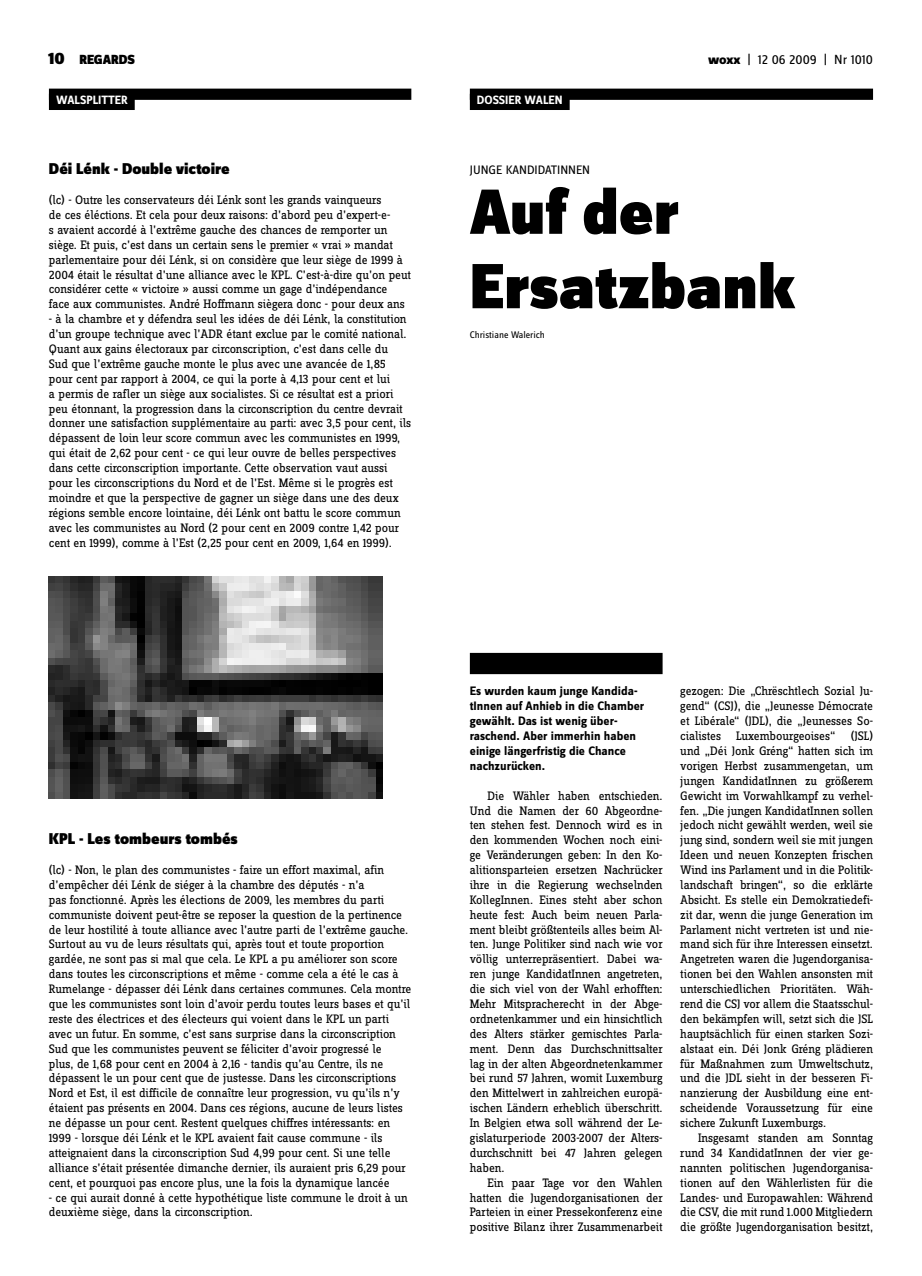
<style>
.page{position:relative;width:922px;height:1276px;background:#fff}
.page>*{position:absolute;margin:0;border:0;box-sizing:border-box;transform-origin:0 0}
.t1{font:900 66.25px/74.4px "Zine Sans Dis";color:#000}
.t2{font:900 16.25px "Zine Sans Dis";color:#000}
.t3{font:13.75px "Zine Sans Dis";color:#000}
.t4{font:900 13.75px "Zine Sans Dis";letter-spacing:-.01em;color:#000}
.t5{font:12.75px/14.9px "Zine Slab Dis";color:#000;text-align:justify}
.t6{font:700 12.75px/14.9px "Zine Sans Dis";color:#000}
.t7{font:12.75px "Zine Sans Dis";color:#000}
.t8{font:700 12.5px "Zine Sans Dis";color:#fff}
.t9{font:10px "Zine Sans Dis";color:#000}
.s1{font-size:17.5px}
.s2{font-weight:800}
</style>
<div class="page">
<div style="left:49px;top:89px;width:362px;height:11px;background:#000"></div>
<div style="left:469px;top:653px;width:193px;height:21px;background:#000"></div>
<div style="left:469px;top:89px;width:403px;height:11px;background:#000"></div>
<div style="left:469px;top:94px;width:100px;height:16px;background:#000"></div>
<div style="left:49px;top:94px;width:86px;height:16px;background:#000"></div>
<img style="left:49px;top:576px;width:334px;height:223px">
<p class="t4" style="left:48px;top:53px;width:88px"><span class="s1">10</span> REGARDS</p>
<p class="t3" style="left:707px;top:53px;width:166px"><span class="s2">woxx</span> | 12 06 2009 | Nr 1010</p>
<p class="t8" style="left:56px;top:93px;width:73px">WALSPLITTER</p>
<p class="t8" style="left:477px;top:93px;width:87px">DOSSIER WALEN</p>
<p class="t2" style="left:49px;top:160px;width:182px">Déi Lénk - Double victoire</p>
<p class="t5" style="left:49px;top:193px;width:363px;text-align:left">(lc) - Outre les conservateurs déi Lénk sont les grands vainqueurs<br>de ces éléctions. Et cela pour deux raisons: d’abord peu d’expert-e-<br>s avaient accordé à l’extrême gauche des chances de remporter un siège. Et puis, c’est dans un certain sens le premier « vrai » mandat parlementaire pour déi Lénk, si on considère que leur siège de 1999 à 2004 était le résultat d’une alliance avec le KPL. C’est-à-dire qu’on peut considérer cette « victoire » aussi comme un gage d’indépendance face aux communistes. André Hoffmann siègera donc - pour deux ans</p>
<p class="t5" style="left:49px;top:312px;width:363px;text-align:left">- à la chambre et y défendra seul les idées de déi Lénk, la constitution d’un groupe technique avec l’ADR étant exclue par le comité national.<br>Quant aux gains électoraux par circonscription, c’est dans celle du<br>Sud que l’extrême gauche monte le plus avec une avancée de 1,85 pour cent par rapport à 2004, ce qui la porte à 4,13 pour cent et lui<br>a permis de rafler un siège aux socialistes. Si ce résultat est a priori peu étonnant, la progression dans la circonscription du centre devrait donner une satisfaction supplémentaire au parti: avec 3,5 pour cent, ils dépassent de loin leur score commun avec les communistes en 1999, qui était de 2,62 pour cent - ce qui leur ouvre de belles perspectives dans cette circonscription importante. Cette observation vaut aussi pour les circonscriptions du Nord et de l’Est. Même si le progrès est moindre et que la perspective de gagner un siège dans une des deux régions semble encore lointaine, déi Lénk ont battu le score commun avec les communistes au Nord (2 pour cent en 2009 contre 1,42 pour cent en 1999), comme à l’Est (2,25 pour cent en 2009, 1,64 en 1999).</p>
<p class="t2" style="left:49px;top:830px;width:190px">KPL - Les tombeurs tombés</p>
<p class="t5" style="left:49px;top:863px;width:364px;text-align:left">(lc) - Non, le plan des communistes - faire un effort maximal, afin d’empêcher déi Lénk de siéger à la chambre des députés - n’a<br>pas fonctionné. Après les élections de 2009, les membres du parti communiste doivent peut-être se reposer la question de la pertinence de leur hostilité à toute alliance avec l’autre parti de l’extrême gauche.<br>Surtout au vu de leurs résultats qui, après tout et toute proportion gardée, ne sont pas si mal que cela. Le KPL a pu améliorer son score dans toutes les circonscriptions et même - comme cela a été le cas à Rumelange - dépasser déi Lénk dans certaines communes. Cela montre que les communistes sont loin d’avoir perdu toutes leurs bases et qu’il reste des électrices et des électeurs qui voient dans le KPL un parti avec un futur. En somme, c’est sans surprise dans la circonscription Sud que les communistes peuvent se féliciter d’avoir progressé le<br>plus, de 1,68 pour cent en 2004 à 2,16 - tandis qu’au Centre, ils ne dépassent le un pour cent que de justesse. Dans les circonscriptions Nord et Est, il est difficile de connaître leur progression, vu qu’ils n’y étaient pas présents en 2004. Dans ces régions, aucune de leurs listes ne dépasse un pour cent. Restent quelques chiffres intéressants: en 1999 - lorsque déi Lénk et le KPL avaient fait cause commune - ils atteignaient dans la circonscription Sud 4,99 pour cent. Si une telle alliance s’était présentée dimanche dernier, ils auraient pris 6,29 pour cent, et pourquoi pas encore plus, une la fois la dynamique lancée</p>
<p class="t5" style="left:49px;top:1190px;width:360px">- ce qui aurait donné à cette hypothétique liste commune le droit à un deuxième siège, dans la circonscription.</p>
<p class="t7" style="left:469px;top:163px;width:122px">JUNGE KANDIDATINNEN</p>
<h1 class="t1" style="left:469px;top:179px;width:327px">Auf der<br>Ersatzbank</h1>
<p class="t9" style="left:469px;top:329px;width:76px">Christiane Walerich</p>
<p class="t6" style="left:469px;top:684px;width:176px">Es wurden kaum junge Kandida&shy;tInnen auf Anhieb in die Chamber gewählt. Das ist wenig über&shy;raschend. Aber immerhin haben einige längerfristig die Chance nachzurücken.</p>
<p class="t5" style="left:469px;top:788px;width:194px;text-indent:18px">Die Wähler haben entschieden.<br>Und die Namen der 60 Abgeordne&shy;ten stehen fest. Dennoch wird es in den kommenden Wochen noch eini&shy;ge Veränderungen geben: In den Ko&shy;alitionsparteien ersetzen Nachrücker ihre in die Regierung wechselnden KollegInnen. Eines steht aber schon heute fest: Auch beim neuen Parla&shy;ment bleibt größtenteils alles beim Al&shy;ten. Junge Politiker sind nach wie vor völlig unterrepräsentiert. Dabei wa&shy;ren junge KandidatInnen angetreten, die sich viel von der Wahl erhofften:<br>Mehr Mitspracherecht in der Abge&shy;ordnetenkammer und ein hinsichtlich des Alters stärker gemischtes Parla&shy;ment. Denn das Durchschnittsalter lag in der alten Abgeordnetenkammer bei rund 57 Jahren, womit Luxemburg den Mittelwert in zahlreichen europä&shy;ischen Ländern erheblich überschritt.<br>In Belgien etwa soll während der Le&shy;gislaturperiode 2003-2007 der Alters&shy;durchschnitt bei 47 Jahren gelegen haben.</p>
<p class="t5" style="left:469px;top:1175px;width:194px;text-indent:18px">Ein paar Tage vor den Wahlen hatten die Jugendorganisationen der Parteien in einer Pressekonferenz eine positive Bilanz ihrer Zusammenarbeit</p>
<p class="t5" style="left:680px;top:684px;width:194px">gezogen: Die „Chrëschtlech Sozial Ju&shy;gend“ (CSJ), die „Jeunesse Démocrate et Libérale“ (JDL), die „Jeunesses So&shy;cialistes Luxembourgeoises“ (JSL) und „Déi Jonk Gréng“ hatten sich im vorigen Herbst zusammengetan, um jungen KandidatInnen zu größerem Gewicht im Vorwahlkampf zu verhel&shy;fen. „Die jungen KandidatInnen sollen jedoch nicht gewählt werden, weil sie jung sind, sondern weil sie mit jungen Ideen und neuen Konzepten frischen Wind ins Parlament und in die Politik&shy;landschaft bringen“, so die erklärte Absicht. Es stelle ein Demokratiedefi&shy;zit dar, wenn die junge Generation im Parlament nicht vertreten ist und nie&shy;mand sich für ihre Interessen einsetzt.<br>Angetreten waren die Jugendorganisa&shy;tionen bei den Wahlen ansonsten mit unterschiedlichen Prioritäten. Wäh&shy;rend die CSJ vor allem die Staatsschul&shy;den bekämpfen will, setzt sich die JSL hauptsächlich für einen starken Sozi&shy;alstaat ein. Déi Jonk Gréng plädieren für Maßnahmen zum Umweltschutz, und die JDL sieht in der besseren Fi&shy;nanzierung der Ausbildung eine ent&shy;scheidende Voraussetzung für eine sichere Zukunft Luxemburgs.</p>
<p class="t5" style="left:680px;top:1131px;width:194px;text-indent:18px">Insgesamt standen am Sonntag rund 34 KandidatInnen der vier ge&shy;nannten politischen Jugendorganisa&shy;tionen auf den Wählerlisten für die Landes- und Europawahlen: Während die CSV, die mit rund 1.000 Mitgliedern die größte Jugendorganisation besitzt,</p>
</div>
